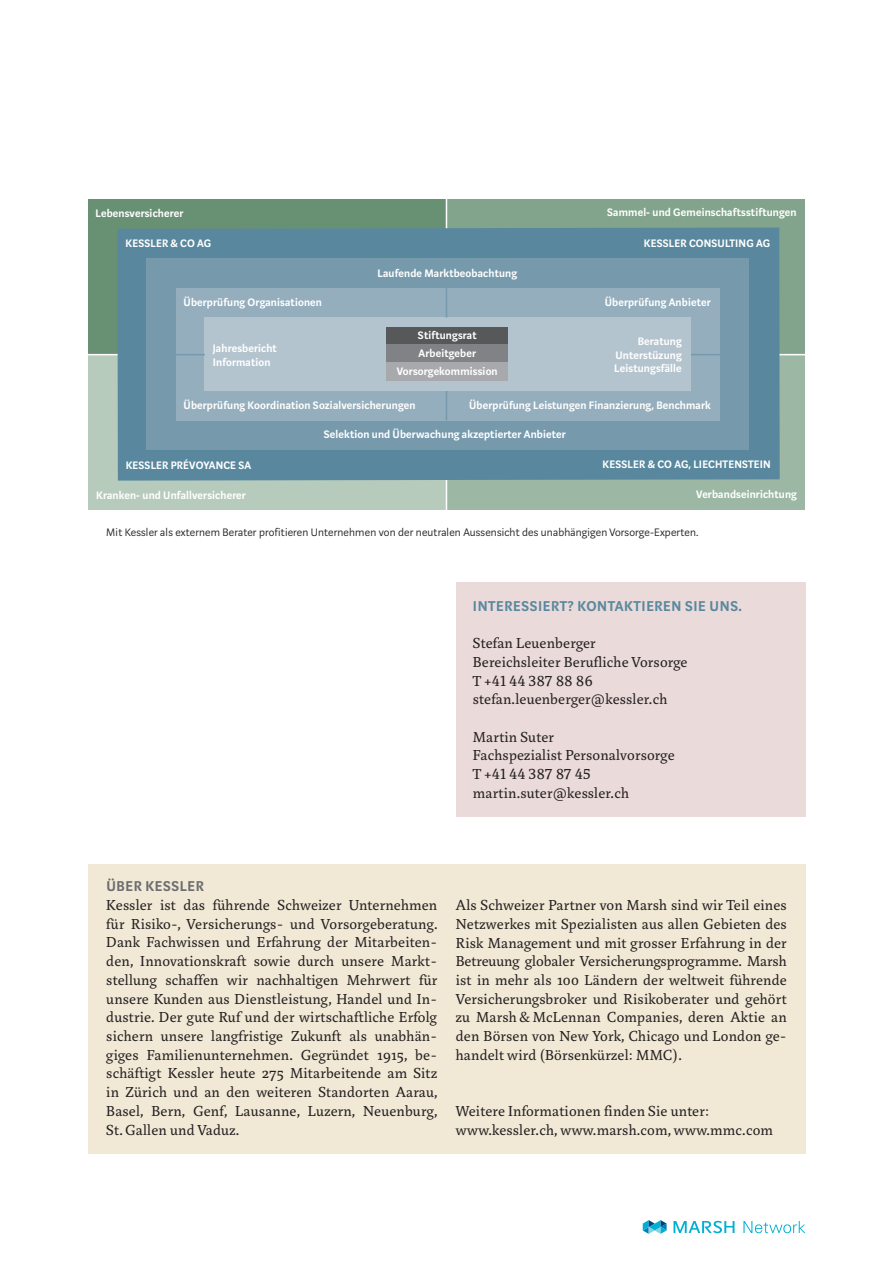
<style>
.page{position:relative;width:893px;height:1263px;background:#fff}
.page>*{position:absolute;margin:0;border:0;box-sizing:border-box;transform-origin:0 0}
.t1{font:15.75px/18.8px "Marat";letter-spacing:.015em;color:#231f20}
.t2{font:600 15.75px "Marat Sans";letter-spacing:.04em;color:#59889e}
.t3{font:600 15.75px "Marat Sans";letter-spacing:.04em;color:#6c6d70}
.t4{font:600 12px/13.5px "Marat Sans";letter-spacing:.015em;color:#fff;text-align:justify}
.t5{font:300 12px "Marat Sans";letter-spacing:.015em;color:#231f20}
</style>
<div class="page">
<div style="left:88px;top:354px;width:360px;height:156px;background:#b7cbbd"></div>
<div style="left:446px;top:354px;width:359px;height:156px;background:#9cb8a4"></div>
<div style="left:88px;top:199px;width:360px;height:155px;background:#689174"></div>
<div style="left:446px;top:199px;width:359px;height:155px;background:#82a48c"></div>
<hr style="left:79px;top:354px;width:740px;height:1px;background:#fff">
<div style="left:117px;top:228px;width:663px;height:253px;background:#59889e"></div>
<div style="left:147px;top:258px;width:602px;height:192px;background:#769aac"></div>
<div style="left:176px;top:288px;width:544px;height:132px;background:#94aebd"></div>
<hr style="left:690px;top:354px;width:30px;height:1px;background:#769aac">
<div style="left:205px;top:318px;width:486px;height:73px;background:#b4c4cf"></div>
<hr style="left:446px;top:480px;width:1px;height:31px;background:#fff">
<hr style="left:446px;top:288px;width:1px;height:30px;background:#769aac">
<svg style="left:446px;top:391px;width:1px;height:29px"></svg>
<hr style="left:446px;top:198px;width:1px;height:30px;background:#fff">
<hr style="left:175px;top:354px;width:30px;height:1px;background:#769aac">
<div style="left:88px;top:864px;width:717px;height:289px;background:#f1e9d6"></div>
<svg style="left:643px;top:1220px;width:24px;height:14px"></svg>
<svg style="left:673px;top:1221px;width:61px;height:12px"></svg>
<svg style="left:743px;top:1221px;width:62px;height:12px"></svg>
<div style="left:386px;top:327px;width:122px;height:18px;background:#57585a"></div>
<div style="left:386px;top:345px;width:122px;height:18px;background:#808285"></div>
<div style="left:386px;top:363px;width:122px;height:18px;background:#a8a9ad"></div>
<div style="left:456px;top:582px;width:349px;height:234px;background:#eadad9"></div>
<p class="t4" style="left:96px;top:207px;width:89px">Lebensversicherer</p>
<p class="t4" style="left:607px;top:206px;width:191px">Sammel- und Gemeinschaftsstiftungen</p>
<p class="t4" style="left:126px;top:237px;width:87px">KESSLER &amp; CO AG</p>
<p class="t4" style="left:644px;top:237px;width:128px">KESSLER CONSULTING AG</p>
<p class="t4" style="left:377px;top:267px;width:141px">Laufende Marktbeobachtung</p>
<p class="t4" style="left:184px;top:296px;width:140px">Überprüfung Organisationen</p>
<p class="t4" style="left:213px;top:342px;width:66px">Jahresbericht<br>Information</p>
<p class="t4" style="left:397px;top:327px;width:102px;line-height:18px;text-align:center">Stiftungsrat<br>Arbeitgeber<br>Vorsorgekommission</p>
<p class="t4" style="left:605px;top:296px;width:107px">Überprüfung Anbieter</p>
<p class="t4" style="left:614px;top:335px;width:69px;text-indent:23px">Beratung Unterstüzung Leistungsfälle</p>
<p class="t4" style="left:184px;top:399px;width:233px">Überprüfung Koordination Sozialversicherungen</p>
<p class="t4" style="left:469px;top:399px;width:243px">Überprüfung Leistungen Finanzierung, Benchmark</p>
<p class="t4" style="left:324px;top:428px;width:243px">Selektion und Überwachung akzeptierter Anbieter</p>
<p class="t4" style="left:126px;top:459px;width:127px">KESSLER PRÉVOYANCE SA</p>
<p class="t4" style="left:96px;top:489px;width:151px">Kranken- und Unfallversicherer</p>
<p class="t4" style="left:603px;top:457px;width:170px">KESSLER &amp; CO AG, LIECHTENSTEIN</p>
<p class="t4" style="left:696px;top:487px;width:102px">Verbandseinrichtung</p>
<p class="t5" style="left:106px;top:526px;width:594px">Mit Kessler als externem Berater profitieren Unternehmen von der neutralen Aussensicht des unabhängigen Vorsorge-Experten.</p>
<p class="t2" style="left:473px;top:597px;width:271px">INTERESSIERT? KONTAKTIEREN SIE UNS.</p>
<p class="t1" style="left:473px;top:634px;width:216px">Stefan Leuenberger<br>Bereichsleiter Berufliche Vorsorge<br>T +41 44 387 88 86 stefan.leuenberger@kessler.ch</p>
<p class="t1" style="left:473px;top:727px;width:203px">Martin Suter<br>Fachspezialist Personalvorsorge<br>T +41 44 387 87 45 martin.suter@kessler.ch</p>
<p class="t3" style="left:106px;top:878px;width:99px">ÜBER KESSLER</p>
<p class="t1" style="left:106px;top:896px;width:333px;text-align:justify">Kessler ist das führende Schweizer Unternehmen für Risiko-, Versicherungs- und Vorsorgeberatung.<br>Dank Fachwissen und Erfahrung der Mitarbeiten&shy;den, Innovationskraft sowie durch unsere Markt&shy;stellung schaffen wir nachhaltigen Mehrwert für unsere Kunden aus Dienstleistung, Handel und In&shy;dustrie. Der gute Ruf und der wirtschaftliche Erfolg sichern unsere langfristige Zukunft als unabhän&shy;giges Familienunternehmen. Gegründet 1915, be&shy;schäftigt Kessler heute 275 Mitarbeitende am Sitz in Zürich und an den weiteren Standorten Aarau, Basel, Bern, Genf, Lausanne, Luzern, Neuenburg, St.Gallen und Vaduz.</p>
<p class="t1" style="left:456px;top:896px;width:332px;text-align:justify">Als Schweizer Partner von Marsh sind wir Teil eines Netzwerkes mit Spezialisten aus allen Gebieten des Risk Management und mit grosser Erfahrung in der Betreuung globaler Versicherungsprogramme. Marsh ist in mehr als 100 Ländern der weltweit führende Versicherungsbroker und Risikoberater und gehört zu Marsh &amp; McLennan Companies, deren Aktie an den Börsen von New York, Chicago und London ge&shy;handelt wird (Börsenkürzel: MMC).</p>
<p class="t1" style="left:456px;top:1102px;width:319px">Weitere Informationen finden Sie unter: www.kessler.ch, www.marsh.com, www.mmc.com</p>
</div>
